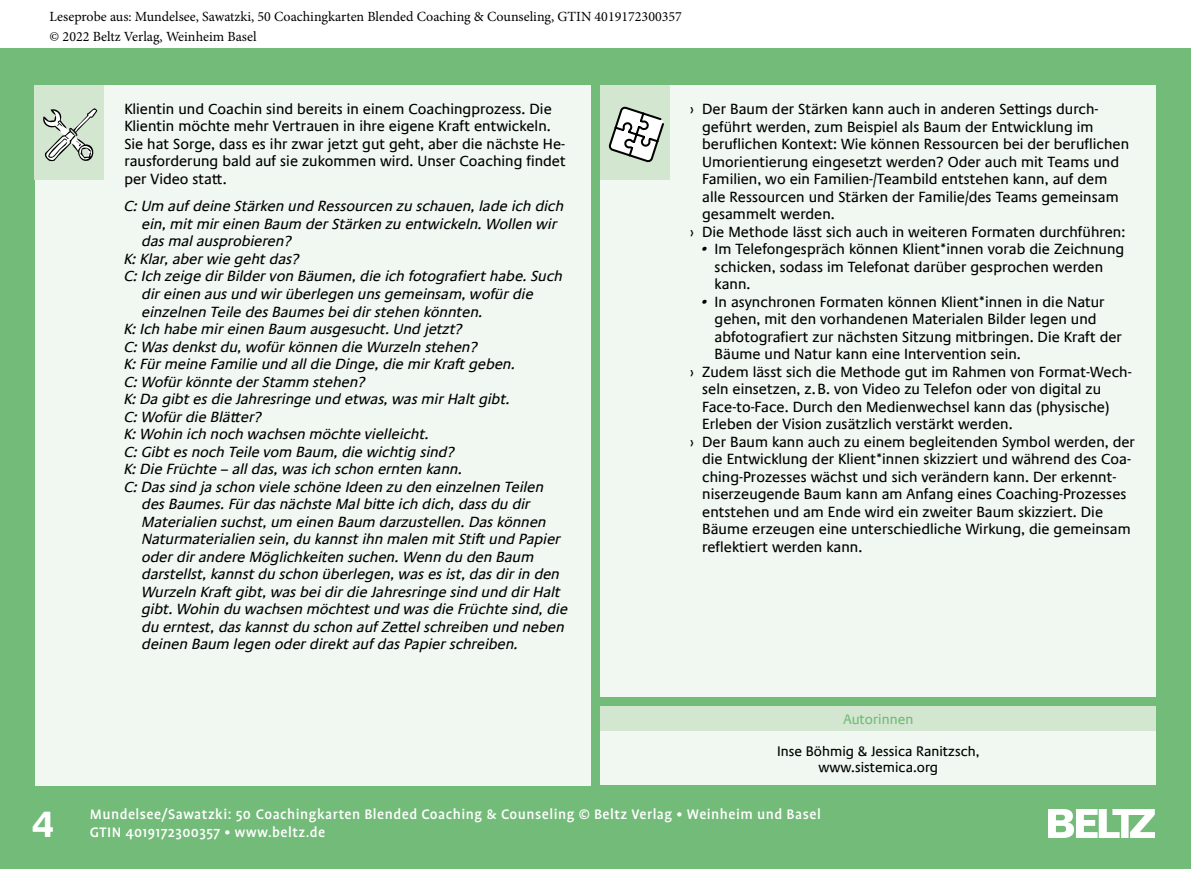
<style>
.page{position:relative;width:1191px;height:869px;background:#fff}
.page>*{position:absolute;margin:0;border:0;box-sizing:border-box;transform-origin:0 0}
.t1{font:700 36.75px "Praxis Com";color:#fff}
.t2{font:15.75px/18.4px "Profile OT Medi Q angepasst";letter-spacing:.03em;color:#fff}
.t3{font:14.88px/17.5px "Praxis Com";color:#000}
.t4{font:italic 14.88px "Praxis Com";color:#000}
.t5{font:14px/19.2px "Minion Pro";color:#000}
.t6{font:14px/16.6px "Praxis Com";color:#000;text-align:center}
.t7{font:14px "Praxis Com";color:#73bb78}
.s1{font-style:italic}
</style>
<div class="page">
<div style="left:0;top:49px;width:1191px;height:819px;background:#73bb78"></div>
<div style="left:35px;top:85px;width:555px;height:699px;background:#f0f8f1"></div>
<img style="left:1049px;top:809px;width:105px;height:28px">
<div style="left:35px;top:85px;width:69px;height:94px;background:#d2e6d0"></div>
<div style="left:600px;top:85px;width:556px;height:611px;background:#f0f8f1"></div>
<div style="left:600px;top:85px;width:70px;height:94px;background:#d2e6d0"></div>
<svg style="left:43px;top:108px;width:54px;height:54px"></svg>
<svg style="left:608px;top:106px;width:56px;height:57px"></svg>
<div style="left:600px;top:706px;width:556px;height:78px;background:#f0f8f1"></div>
<div style="left:600px;top:706px;width:556px;height:24px;background:#d2e6d0"></div>
<p class="t5" style="left:50px;top:7px;width:634px">Leseprobe aus: Mundelsee, Sawatzki, 50 Coachingkarten Blended Coaching &amp; Counseling, GTIN 4019172300357 © 2022 Beltz Verlag, Weinheim Basel</p>
<p class="t3" style="left:124px;top:100px;width:443px">Klientin und Coachin sind bereits in einem Coachingprozess. Die Klientin möchte mehr Vertrauen in ihre eigene Kraft entwickeln.<br>Sie hat Sorge, dass es ihr zwar jetzt gut geht, aber die nächste He&shy;rausforderung bald auf sie zukommen wird. Unser Coaching findet per Video statt.</p>
<p class="t4" style="left:124px;top:197px;width:441px">C: Um auf deine Stärken und Ressourcen zu schauen, lade ich dich</p>
<p class="t4" style="left:142px;top:215px;width:417px">ein, mit mir einen Baum der Stärken zu entwickeln. Wollen wir</p>
<p class="t4" style="left:142px;top:232px;width:151px">das mal ausprobieren?</p>
<p class="t4" style="left:124px;top:250px;width:177px">K: Klar, aber wie geht das?</p>
<p class="t4" style="left:124px;top:267px;width:440px">C: Ich zeige dir Bilder von Bäumen, die ich fotografiert habe. Such</p>
<p class="t4" style="left:142px;top:285px;width:393px">dir einen aus und wir überlegen uns gemeinsam, wofür die</p>
<p class="t4" style="left:142px;top:302px;width:342px">einzelnen Teile des Baumes bei dir stehen könnten.</p>
<p class="t4" style="left:124px;top:320px;width:340px">K: Ich habe mir einen Baum ausgesucht. Und jetzt?</p>
<p class="t4" style="left:124px;top:337px;width:355px">C: Was denkst du, wofür können die Wurzeln stehen?</p>
<p class="t4" style="left:124px;top:355px;width:393px">K: Für meine Familie und all die Dinge, die mir Kraft geben.</p>
<p class="t4" style="left:124px;top:372px;width:243px">C: Wofür könnte der Stamm stehen?</p>
<p class="t4" style="left:124px;top:390px;width:387px">K: Da gibt es die Jahresringe und etwas, was mir Halt gibt.</p>
<p class="t4" style="left:124px;top:407px;width:139px">C: Wofür die Blätter?</p>
<p class="t4" style="left:124px;top:425px;width:307px">K: Wohin ich noch wachsen möchte vielleicht.</p>
<p class="t4" style="left:124px;top:442px;width:332px">C: Gibt es noch Teile vom Baum, die wichtig sind?</p>
<p class="t4" style="left:124px;top:460px;width:340px">K: Die Früchte – all das, was ich schon ernten kann.</p>
<p class="t4" style="left:124px;top:477px;width:421px">C: Das sind ja schon viele schöne Ideen zu den einzelnen Teilen</p>
<p class="t4" style="left:142px;top:495px;width:390px">des Baumes. Für das nächste Mal bitte ich dich, dass du dir</p>
<p class="t4" style="left:142px;top:512px;width:406px">Materialien suchst, um einen Baum darzustellen. Das können</p>
<p class="t4" style="left:142px;top:530px;width:420px">Naturmaterialien sein, du kannst ihn malen mit Stift und Papier</p>
<p class="t4" style="left:142px;top:547px;width:394px">oder dir andere Möglichkeiten suchen. Wenn du den Baum</p>
<p class="t4" style="left:142px;top:565px;width:419px">darstellst, kannst du schon überlegen, was es ist, das dir in den</p>
<p class="t4" style="left:142px;top:582px;width:420px">Wurzeln Kraft gibt, was bei dir die Jahresringe sind und dir Halt</p>
<p class="t4" style="left:142px;top:600px;width:427px">gibt. Wohin du wachsen möchtest und was die Früchte sind, die</p>
<p class="t4" style="left:142px;top:617px;width:424px">du erntest, das kannst du schon auf Zettel schreiben und neben</p>
<p class="t4" style="left:142px;top:635px;width:378px">deinen Baum legen oder direkt auf das Papier schreiben.</p>
<p class="t3" style="left:690px;top:100px;width:410px">› Der Baum der Stärken kann auch in anderen Settings durch-</p>
<p class="t3" style="left:702px;top:118px;width:393px">geführt werden, zum Beispiel als Baum der Entwicklung im</p>
<p class="t3" style="left:702px;top:135px;width:428px">beruflichen Kontext: Wie können Ressourcen bei der beruflichen</p>
<p class="t3" style="left:702px;top:153px;width:418px">Umorientierung eingesetzt werden? Oder auch mit Teams und</p>
<p class="t3" style="left:702px;top:170px;width:407px">Familien, wo ein Familien-/Teambild entstehen kann, auf dem</p>
<p class="t3" style="left:702px;top:188px;width:418px">alle Ressourcen und Stärken der Familie/des Teams gemeinsam</p>
<p class="t3" style="left:702px;top:205px;width:134px">gesammelt werden.</p>
<p class="t3" style="left:690px;top:223px;width:437px">› Die Methode lässt sich auch in weiteren Formaten durchführen:</p>
<p class="t3" style="left:714px;top:240px;width:411px;text-indent:-12px"><span class="s1">•</span> Im Telefongespräch können Klient*innen vorab die Zeichnung schicken, sodass im Telefonat darüber gesprochen werden kann.</p>
<p class="t3" style="left:702px;top:293px;width:404px"><span class="s1">•</span> In asynchronen Formaten können Klient*innen in die Natur</p>
<p class="t3" style="left:714px;top:310px;width:383px">gehen, mit den vorhandenen Materialen Bilder legen und</p>
<p class="t3" style="left:714px;top:328px;width:409px">abfotografiert zur nächsten Sitzung mitbringen. Die Kraft der</p>
<p class="t3" style="left:714px;top:345px;width:308px">Bäume und Natur kann eine Intervention sein.</p>
<p class="t3" style="left:690px;top:363px;width:443px">› Zudem lässt sich die Methode gut im Rahmen von Format-Wech-</p>
<p class="t3" style="left:702px;top:380px;width:400px">seln einsetzen, z.B. von Video zu Telefon oder von digital zu</p>
<p class="t3" style="left:702px;top:398px;width:409px">Face-to-Face. Durch den Medienwechsel kann das (physische)</p>
<p class="t3" style="left:702px;top:415px;width:312px">Erleben der Vision zusätzlich verstärkt werden.</p>
<p class="t3" style="left:690px;top:433px;width:447px">› Der Baum kann auch zu einem begleitenden Symbol werden, der</p>
<p class="t3" style="left:702px;top:450px;width:430px">die Entwicklung der Klient*innen skizziert und während des Coa-</p>
<p class="t3" style="left:702px;top:468px;width:416px">ching-Prozesses wächst und sich verändern kann. Der erkennt-</p>
<p class="t3" style="left:702px;top:485px;width:426px">niserzeugende Baum kann am Anfang eines Coaching-Prozesses</p>
<p class="t3" style="left:702px;top:503px;width:402px">entstehen und am Ende wird ein zweiter Baum skizziert. Die</p>
<p class="t3" style="left:702px;top:520px;width:430px">Bäume erzeugen eine unterschiedliche Wirkung, die gemeinsam</p>
<p class="t3" style="left:702px;top:538px;width:162px">reflektiert werden kann.</p>
<p class="t7" style="left:843px;top:710px;width:71px">Autorinnen</p>
<p class="t6" style="left:777px;top:742px;width:204px">Inse Böhmig &amp; Jessica Ranitzsch, www.sistemica.org</p>
<h1 class="t1" style="left:32px;top:802px;width:24px">4</h1>
<p class="t2" style="left:90px;top:805px;width:732px">Mundelsee/Sawatzki: 50 Coachingkarten Blended Coaching &amp; Counseling © Beltz Verlag • Weinheim und Basel<br>GTIN 4019172300357 • www.beltz.de</p>
</div>
